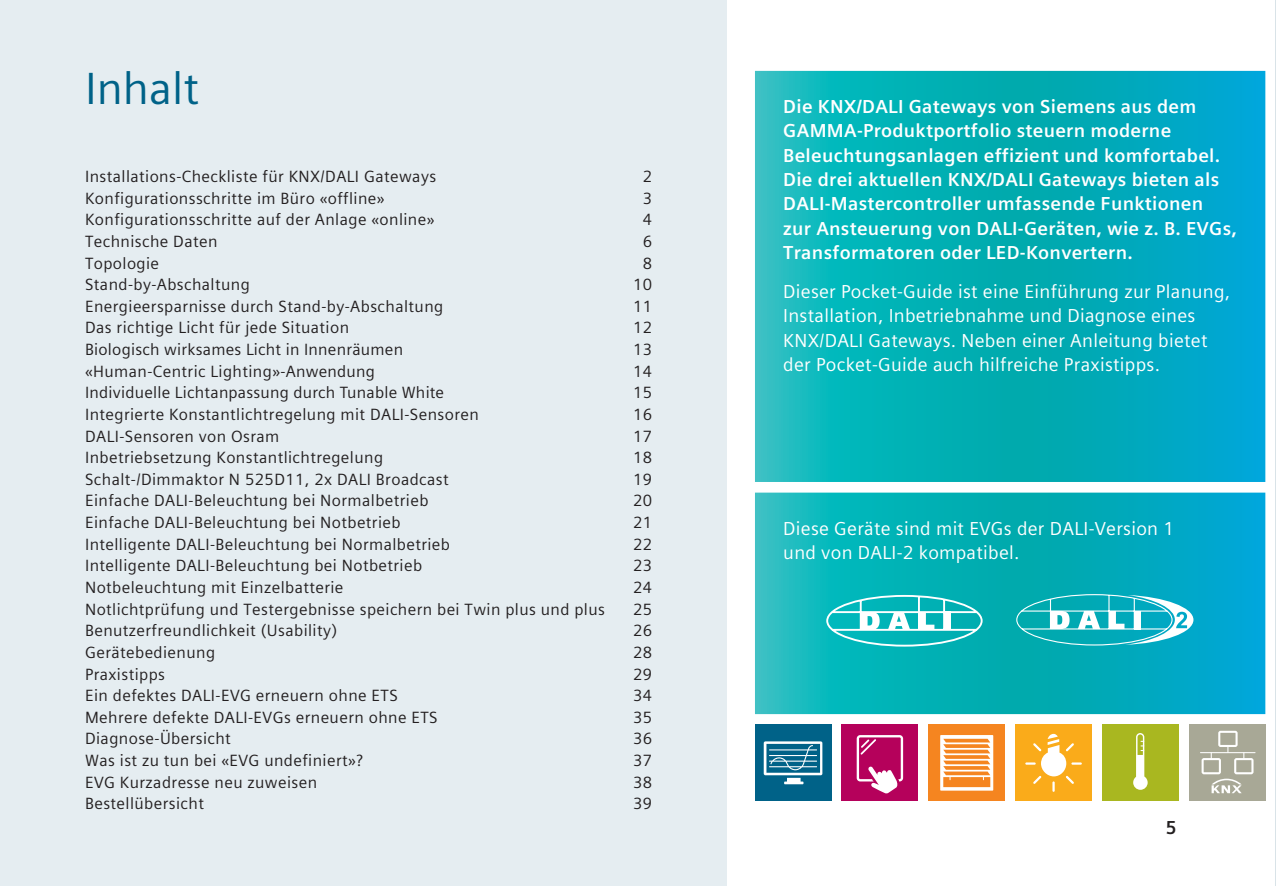
<style>
.page{position:relative;width:1276px;height:886px;background:#fff}
.page>*{position:absolute;margin:0;border:0;box-sizing:border-box;transform-origin:0 0}
.t1{font:45px "Siemens Sans Global";color:#006288}
.t2{font:700 18.75px/24.5px "Siemens Sans Global";letter-spacing:.015em;color:#fff}
.t3{font:18.75px/24.5px "Siemens Sans Global";letter-spacing:.015em;color:#fff}
.t4{font:700 18.75px "Siemens Sans Global";color:#231f20}
.t5{font:16.25px "Siemens Sans Global";letter-spacing:.025em;color:#231f20}
.t6{font:16.25px "Siemens Sans";letter-spacing:.015em;color:#231f20}
.s1{font-family:"Siemens Sans"}
</style>
<div class="page">
<div style="left:0;top:0;width:726px;height:886px;background:#e5edf1"></div>
<svg style="left:755px;top:71px;width:510px;height:643px;background:#09b0bd"></svg>
<svg style="left:1016px;top:593px;width:177px;height:53px"></svg>
<svg style="left:825px;top:594px;width:158px;height:53px"></svg>
<div style="left:755px;top:725px;width:76px;height:76px;background:#006288"></div>
<svg style="left:763px;top:741px;width:59px;height:43px"></svg>
<div style="left:842px;top:725px;width:76px;height:76px;background:#b5015b"></div>
<svg style="left:856px;top:735px;width:47px;height:59px"></svg>
<div style="left:928px;top:725px;width:77px;height:76px;background:#f58520"></div>
<svg style="left:940px;top:735px;width:53px;height:55px"></svg>
<svg style="left:943px;top:739px;width:47px;height:48px"></svg>
<div style="left:1015px;top:725px;width:76px;height:76px;background:#faab1a"></div>
<svg style="left:1025px;top:734px;width:56px;height:58px"></svg>
<div style="left:1102px;top:725px;width:76px;height:76px;background:#a9b720"></div>
<svg style="left:1133px;top:733px;width:14px;height:57px"></svg>
<div style="left:1189px;top:725px;width:76px;height:76px;background:#a8a896"></div>
<svg style="left:1200px;top:731px;width:55px;height:62px"></svg>
<hr style="left:1275px;top:0;width:1px;height:886px;background:#b5c8d2">
<h1 class="t1" style="left:85px;top:54px;width:115px">Inhalt</h1>
<p class="t5" style="left:85px;top:164px;width:353px">Installations-Checkliste für KNX/DALI Gateways</p>
<p class="t5" style="left:643px;top:164px;width:11px">2</p>
<p class="t5" style="left:85px;top:186px;width:301px">Konfigurationsschritte im Büro <span class="s1">«</span>offline<span class="s1">»</span></p>
<p class="t5" style="left:643px;top:186px;width:11px">3</p>
<p class="t5" style="left:85px;top:207px;width:351px">Konfigurationsschritte auf der Anlage <span class="s1">«</span>online<span class="s1">»</span></p>
<p class="t5" style="left:643px;top:207px;width:11px">4</p>
<p class="t5" style="left:85px;top:229px;width:134px">Technische Daten</p>
<p class="t5" style="left:643px;top:229px;width:11px">6</p>
<p class="t5" style="left:85px;top:251px;width:76px">Topologie</p>
<p class="t5" style="left:643px;top:251px;width:11px">8</p>
<p class="t5" style="left:85px;top:272px;width:166px">Stand-by-Abschaltung</p>
<p class="t5" style="left:633px;top:272px;width:21px">10</p>
<p class="t5" style="left:85px;top:294px;width:360px">Energieersparnisse durch Stand-by-Abschaltung</p>
<p class="t5" style="left:633px;top:294px;width:21px">11</p>
<p class="t5" style="left:85px;top:315px;width:265px">Das richtige Licht für jede Situation</p>
<p class="t5" style="left:633px;top:315px;width:21px">12</p>
<p class="t6" style="left:85px;top:340px;width:320px">Biologisch wirksames Licht in Innenräumen</p>
<p class="t5" style="left:633px;top:337px;width:21px">13</p>
<p class="t5" style="left:85px;top:359px;width:291px"><span class="s1">«</span>Human-Centric Lighting<span class="s1">»-Anwendung</span></p>
<p class="t5" style="left:633px;top:359px;width:21px">14</p>
<p class="t6" style="left:85px;top:384px;width:360px">Individuelle Lichtanpassung durch Tunable White</p>
<p class="t5" style="left:633px;top:380px;width:21px">15</p>
<p class="t5" style="left:85px;top:402px;width:395px">Integrierte Konstantlichtregelung mit DALI-Sensoren</p>
<p class="t5" style="left:633px;top:402px;width:21px">16</p>
<p class="t5" style="left:85px;top:424px;width:196px">DALI-Sensoren von Osram</p>
<p class="t5" style="left:633px;top:424px;width:21px">17</p>
<p class="t5" style="left:85px;top:445px;width:300px">Inbetriebsetzung Konstantlichtregelung</p>
<p class="t5" style="left:633px;top:445px;width:21px">18</p>
<p class="t5" style="left:85px;top:467px;width:365px">Schalt-/Dimmaktor N 525D11, 2x DALI Broadcast</p>
<p class="t5" style="left:633px;top:467px;width:21px">19</p>
<p class="t5" style="left:85px;top:488px;width:345px">Einfache DALI-Beleuchtung bei Normalbetrieb</p>
<p class="t5" style="left:633px;top:488px;width:21px">20</p>
<p class="t5" style="left:85px;top:510px;width:317px">Einfache DALI-Beleuchtung bei Notbetrieb</p>
<p class="t5" style="left:633px;top:510px;width:21px">21</p>
<p class="t5" style="left:85px;top:532px;width:366px">Intelligente DALI-Beleuchtung bei Normalbetrieb</p>
<p class="t5" style="left:633px;top:532px;width:21px">22</p>
<p class="t5" style="left:85px;top:553px;width:338px">Intelligente DALI-Beleuchtung bei Notbetrieb</p>
<p class="t5" style="left:633px;top:553px;width:21px">23</p>
<p class="t5" style="left:85px;top:575px;width:260px">Notbeleuchtung mit Einzelbatterie</p>
<p class="t5" style="left:633px;top:575px;width:21px">24</p>
<p class="t5" style="left:85px;top:597px;width:521px">Notlichtprüfung und Testergebnisse speichern bei Twin plus und plus</p>
<p class="t5" style="left:633px;top:597px;width:21px">25</p>
<p class="t5" style="left:85px;top:618px;width:254px">Benutzerfreundlichkeit (Usability)</p>
<p class="t5" style="left:633px;top:618px;width:21px">26</p>
<p class="t5" style="left:85px;top:640px;width:132px">Gerätebedienung</p>
<p class="t5" style="left:633px;top:640px;width:21px">28</p>
<p class="t5" style="left:85px;top:661px;width:81px">Praxistipps</p>
<p class="t5" style="left:633px;top:661px;width:21px">29</p>
<p class="t5" style="left:85px;top:683px;width:314px">Ein defektes DALI-EVG erneuern ohne ETS</p>
<p class="t5" style="left:633px;top:683px;width:21px">34</p>
<p class="t5" style="left:85px;top:705px;width:354px">Mehrere defekte DALI-EVGs erneuern ohne ETS</p>
<p class="t5" style="left:633px;top:705px;width:21px">35</p>
<p class="t5" style="left:85px;top:726px;width:147px">Diagnose-Übersicht</p>
<p class="t5" style="left:633px;top:726px;width:21px">36</p>
<p class="t5" style="left:85px;top:748px;width:279px">Was ist zu tun bei <span class="s1">«</span>EVG undefiniert<span class="s1">»</span>?</p>
<p class="t5" style="left:633px;top:748px;width:21px">37</p>
<p class="t5" style="left:85px;top:770px;width:234px">EVG Kurzadresse neu zuweisen</p>
<p class="t5" style="left:633px;top:770px;width:21px">38</p>
<p class="t5" style="left:85px;top:791px;width:120px">Bestellübersicht</p>
<p class="t5" style="left:633px;top:791px;width:21px">39</p>
<p class="t2" style="left:783px;top:94px;width:455px">Die KNX/DALI Gateways von Siemens aus dem GAMMA-Produktportfolio steuern moderne Beleuchtungsanlagen effizient und komfortabel.<br>Die drei aktuellen KNX/DALI Gateways bieten als DALI-Mastercontroller umfassende Funktionen<br>zur Ansteuerung von DALI-Geräten, wie z. B. EVGs, Transformatoren oder LED-Konvertern.</p>
<p class="t3" style="left:783px;top:279px;width:448px">Dieser Pocket-Guide ist eine Einführung zur Planung, Installation, Inbetriebnahme und Diagnose eines KNX/DALI Gateways. Neben einer Anleitung bietet der Pocket-Guide auch hilfreiche Praxistipps.</p>
<p class="t3" style="left:783px;top:516px;width:392px">Diese Geräte sind mit EVGs der DALI-Version 1 und von DALI-2 kompatibel.</p>
<p class="t4" style="left:1166px;top:813px;width:12px">5</p>
</div>
